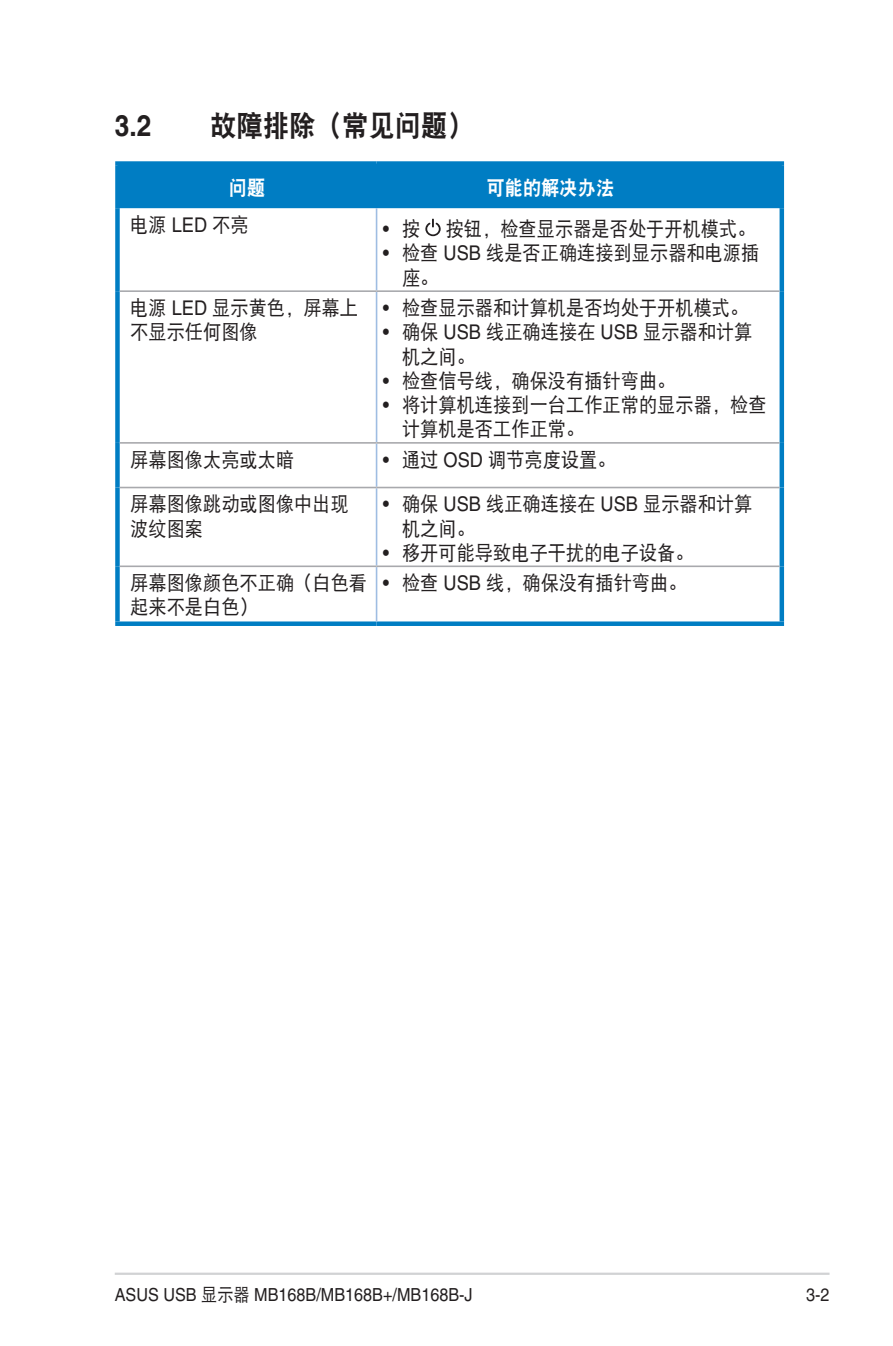
<style>
.page{position:relative;width:893px;height:1346px;background:#fff}
.page>*{position:absolute;margin:0;border:0;box-sizing:border-box;transform-origin:0 0}
.Heading_1{font:29.25px "DFP Hei W9";color:#231f20;scale:.9 1}
.Heading_1-2{font:700 29.25px "Helvetica";color:#231f20;scale:.9 1}
.Table_Text_-new{font:20.25px/24.3px "DFP Hei W5";color:#231f20;scale:.9 1}
.Table_Text_-new-2{font:20.25px "DFP Hei W9";color:#fff;scale:.9 1}
.t1{font:20.25px "Helvetica";color:#231f20;scale:.9 1}
.t2{font:18px "Helvetica";color:#231f20;scale:.9 1}
.s1{font-family:"Helvetica"}
.s2{font-family:"DFP Hei W5"}
</style>
<div class="page">
<hr style="left:115px;top:1272px;width:714px;height:3px;background:#d1d2d4">
<div style="left:120px;top:166px;width:659px;height:42px;background:#007dc3"></div>
<div style="left:115px;top:208px;width:5px;height:83px;background:#007dc3"></div>
<div style="left:779px;top:208px;width:5px;height:83px;background:#007dc3"></div>
<div style="left:115px;top:291px;width:5px;height:152px;background:#007dc3"></div>
<div style="left:779px;top:291px;width:5px;height:152px;background:#007dc3"></div>
<div style="left:115px;top:443px;width:5px;height:44px;background:#007dc3"></div>
<div style="left:779px;top:443px;width:5px;height:44px;background:#007dc3"></div>
<div style="left:115px;top:487px;width:5px;height:79px;background:#007dc3"></div>
<div style="left:779px;top:487px;width:5px;height:79px;background:#007dc3"></div>
<div style="left:115px;top:566px;width:5px;height:55px;background:#007dc3"></div>
<div style="left:779px;top:566px;width:5px;height:55px;background:#007dc3"></div>
<div style="left:115px;top:621px;width:262px;height:5px;background:#007dc3"></div>
<div style="left:377px;top:621px;width:407px;height:5px;background:#007dc3"></div>
<div style="left:115px;top:161px;width:262px;height:5px;background:#007dc3"></div>
<div style="left:115px;top:166px;width:5px;height:42px;background:#007dc3"></div>
<div style="left:377px;top:161px;width:407px;height:5px;background:#007dc3"></div>
<div style="left:779px;top:166px;width:5px;height:42px;background:#007dc3"></div>
<hr style="left:376px;top:208px;width:1px;height:82px;background:#9fbde2">
<hr style="left:120px;top:290px;width:257px;height:2px;background:#a8a9ad">
<hr style="left:376px;top:292px;width:1px;height:150px;background:#9fbde2">
<hr style="left:377px;top:290px;width:402px;height:2px;background:#a8a9ad">
<hr style="left:120px;top:442px;width:257px;height:2px;background:#a8a9ad">
<hr style="left:376px;top:444px;width:1px;height:43px;background:#9fbde2">
<hr style="left:377px;top:442px;width:402px;height:2px;background:#a8a9ad">
<hr style="left:120px;top:487px;width:257px;height:1px;background:#a8a9ad">
<hr style="left:376px;top:488px;width:1px;height:77px;background:#9fbde2">
<hr style="left:377px;top:487px;width:402px;height:1px;background:#a8a9ad">
<hr style="left:120px;top:565px;width:257px;height:2px;background:#a8a9ad">
<hr style="left:376px;top:567px;width:1px;height:54px;background:#9fbde2">
<hr style="left:377px;top:565px;width:402px;height:2px;background:#a8a9ad">
<svg style="left:425px;top:219px;width:16px;height:17px"></svg>
<p class="Heading_1-2" style="left:115px;top:108px;width:42px">3.2</p>
<p class="Heading_1" style="left:210px;top:111px;width:294px">故障排除（常见问题）</p>
<p class="Table_Text_-new-2" style="left:229px;top:177px;width:42px">问题</p>
<p class="Table_Text_-new-2" style="left:487px;top:177px;width:143px">可能的解决办法</p>
<p class="Table_Text_-new" style="left:130px;top:213px;width:133px">电源 <span class="s1">LED</span> 不亮</p>
<p class="t1" style="left:383px;top:217px;width:43px">• <span class="s2">按</span></p>
<p class="Table_Text_-new" style="left:446px;top:217px;width:346px">按钮，检查显示器是否处于开机模式。</p>
<p class="Table_Text_-new" style="left:402px;top:241px;width:399px;text-indent:-19px"><span class="s1">•</span> 检查 <span class="s1">USB</span> 线是否正确连接到显示器和电源插座。</p>
<p class="Table_Text_-new" style="left:130px;top:295px;width:255px">电源 <span class="s1">LED</span> 显示黄色，屏幕上不显示任何图像</p>
<p class="Table_Text_-new" style="left:383px;top:295px;width:408px"><span class="s1">•</span> 检查显示器和计算机是否均处于开机模式。</p>
<p class="Table_Text_-new" style="left:402px;top:320px;width:391px;text-indent:-19px"><span class="s1">•</span> 确保 <span class="s1">USB</span> 线正确连接在 <span class="s1">USB</span> 显示器和计算机之间。</p>
<p class="Table_Text_-new" style="left:383px;top:368px;width:327px"><span class="s1">•</span> 检查信号线，确保没有插针弯曲。</p>
<p class="Table_Text_-new" style="left:402px;top:393px;width:406px;text-indent:-19px"><span class="s1">•</span> 将计算机连接到一台工作正常的显示器，检查计算机是否工作正常。</p>
<p class="Table_Text_-new" style="left:130px;top:447px;width:184px">屏幕图像太亮或太暗</p>
<p class="Table_Text_-new" style="left:383px;top:447px;width:260px"><span class="s1">•</span> 通过 <span class="s1">OSD</span> 调节亮度设置。</p>
<p class="Table_Text_-new" style="left:130px;top:492px;width:245px">屏幕图像跳动或图像中出现波纹图案</p>
<p class="Table_Text_-new" style="left:402px;top:492px;width:391px;text-indent:-19px"><span class="s1">•</span> 确保 <span class="s1">USB</span> 线正确连接在 <span class="s1">USB</span> 显示器和计算机之间。</p>
<p class="Table_Text_-new" style="left:383px;top:540px;width:347px"><span class="s1">•</span> 移开可能导致电子干扰的电子设备。</p>
<p class="Table_Text_-new" style="left:130px;top:571px;width:265px">屏幕图像颜色不正确（白色看起来不是白色）</p>
<p class="Table_Text_-new" style="left:383px;top:571px;width:339px"><span class="s1">•</span> 检查 <span class="s1">USB</span> 线，确保没有插针弯曲。</p>
<p class="t2" style="left:115px;top:1284px;width:399px">ASUS USB <span class="s2">显示器</span> MB168B/MB168B+/MB168B-J</p>
<p class="t2" style="left:806px;top:1284px;width:28px">3-2</p>
</div>
